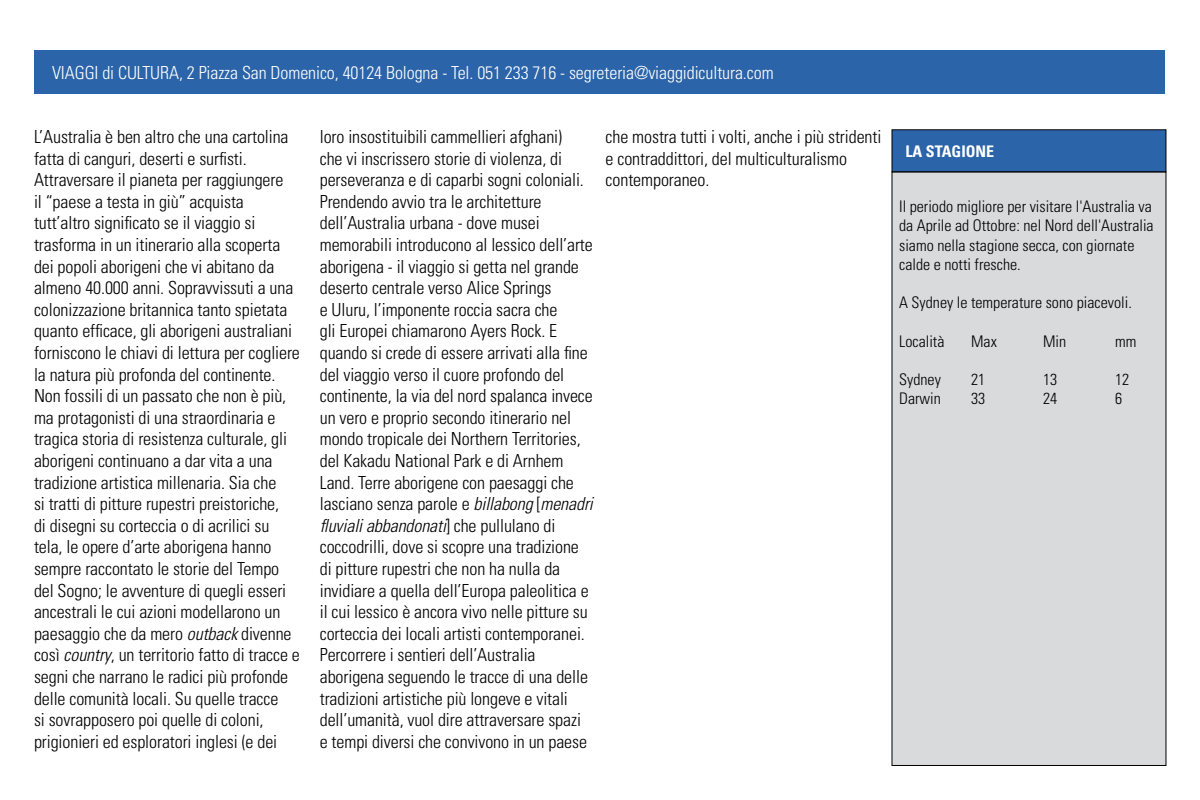
<style>
.page{position:relative;width:1200px;height:800px;background:#fff}
.page>*{position:absolute;margin:0;border:0;box-sizing:border-box;transform-origin:0 0}
.t1{font:300 condensed 18px/21.6px "Univers LT Std";letter-spacing:-.005em;color:#000}
.t2{font:300 condensed 18px "Univers LT Std";letter-spacing:-.005em;color:#fff}
.t3{font:300 condensed 16px/19.2px "Univers LT Std";color:#000}
.t4{font:700 condensed 16px "Univers LT Std";color:#fff}
.s1{font-style:italic}
</style>
<div class="page">
<div style="left:892px;top:172px;width:274px;height:593px;background:#d9dadb"></div>
<div style="left:34px;top:50px;width:1131px;height:44px;background:#2b64a9"></div>
<div style="left:892px;top:130px;width:274px;height:42px;background:#2b64a9"></div>
<div style="left:891px;top:129px;width:275px;height:43px;border:1px solid #000"></div>
<p class="t2" style="left:52px;top:61px;width:723px">VIAGGI di CULTURA, 2 Piazza San Domenico, 40124 Bologna - Tel. 051 233 716 - segreteria@viaggidicultura.com</p>
<p class="t1" style="left:34px;top:126px;width:267px">L’Australia è ben altro che una cartolina fatta di canguri, deserti e surfisti.<br>Attraversare il pianeta per raggiungere<br>il “paese a testa in giù” acquista tutt’altro significato se il viaggio si trasforma in un itinerario alla scoperta dei popoli aborigeni che vi abitano da almeno 40.000 anni. Sopravvissuti a una colonizzazione britannica tanto spietata quanto efficace, gli aborigeni australiani forniscono le chiavi di lettura per cogliere la natura più profonda del continente.<br>Non fossili di un passato che non è più, ma protagonisti di una straordinaria e tragica storia di resistenza culturale, gli aborigeni continuano a dar vita a una tradizione artistica millenaria. Sia che<br>si tratti di pitture rupestri preistoriche,<br>di disegni su corteccia o di acrilici su tela, le opere d’arte aborigena hanno sempre raccontato le storie del Tempo del Sogno; le avventure di quegli esseri ancestrali le cui azioni modellarono un paesaggio che da mero <span class="s1">outback</span> divenne così <span class="s1">country</span>, un territorio fatto di tracce e segni che narrano le radici più profonde delle comunità locali. Su quelle tracce<br>si sovrapposero poi quelle di coloni, prigionieri ed esploratori inglesi (e dei</p>
<p class="t1" style="left:320px;top:126px;width:275px">loro insostituibili cammellieri afghani)<br>che vi inscrissero storie di violenza, di perseveranza e di caparbi sogni coloniali.<br>Prendendo avvio tra le architetture dell’Australia urbana - dove musei memorabili introducono al lessico dell’arte aborigena - il viaggio si getta nel grande deserto centrale verso Alice Springs<br>e Uluru, l’imponente roccia sacra che<br>gli Europei chiamarono Ayers Rock. E quando si crede di essere arrivati alla fine del viaggio verso il cuore profondo del continente, la via del nord spalanca invece un vero e proprio secondo itinerario nel mondo tropicale dei Northern Territories, del Kakadu National Park e di Arnhem Land. Terre aborigene con paesaggi che lasciano senza parole e <span class="s1">billabong</span> [<span class="s1">menadri fluviali abbandonati</span>] che pullulano di coccodrilli, dove si scopre una tradizione di pitture rupestri che non ha nulla da invidiare a quella dell’Europa paleolitica e il cui lessico è ancora vivo nelle pitture su corteccia dei locali artisti contemporanei.<br>Percorrere i sentieri dell’Australia aborigena seguendo le tracce di una delle tradizioni artistiche più longeve e vitali dell’umanità, vuol dire attraversare spazi e tempi diversi che convivono in un paese</p>
<p class="t1" style="left:606px;top:126px;width:277px">che mostra tutti i volti, anche i più stridenti e contraddittori, del multiculturalismo contemporaneo.</p>
<p class="t4" style="left:905px;top:141px;width:90px">LA STAGIONE</p>
<p class="t3" style="left:899px;top:197px;width:256px">Il periodo migliore per visitare l'Australia va da Aprile ad Ottobre: nel Nord dell'Australia siamo nella stagione secca, con giornate calde e notti fresche.</p>
<p class="t3" style="left:899px;top:293px;width:234px">A Sydney le temperature sono piacevoli.</p>
<p class="t3" style="left:899px;top:331px;width:47px">Località</p>
<p class="t3" style="left:971px;top:331px;width:27px">Max</p>
<p class="t3" style="left:1043px;top:331px;width:25px">Min</p>
<p class="t3" style="left:1115px;top:331px;width:23px">mm</p>
<p class="t3" style="left:899px;top:370px;width:43px">Sydney</p>
<p class="t3" style="left:971px;top:370px;width:16px">21</p>
<p class="t3" style="left:1043px;top:370px;width:16px">13</p>
<p class="t3" style="left:1115px;top:370px;width:16px">12</p>
<p class="t3" style="left:899px;top:389px;width:43px">Darwin</p>
<p class="t3" style="left:971px;top:389px;width:16px">33</p>
<p class="t3" style="left:1043px;top:389px;width:16px">24</p>
<p class="t3" style="left:1115px;top:389px;width:9px">6</p>
</div>
